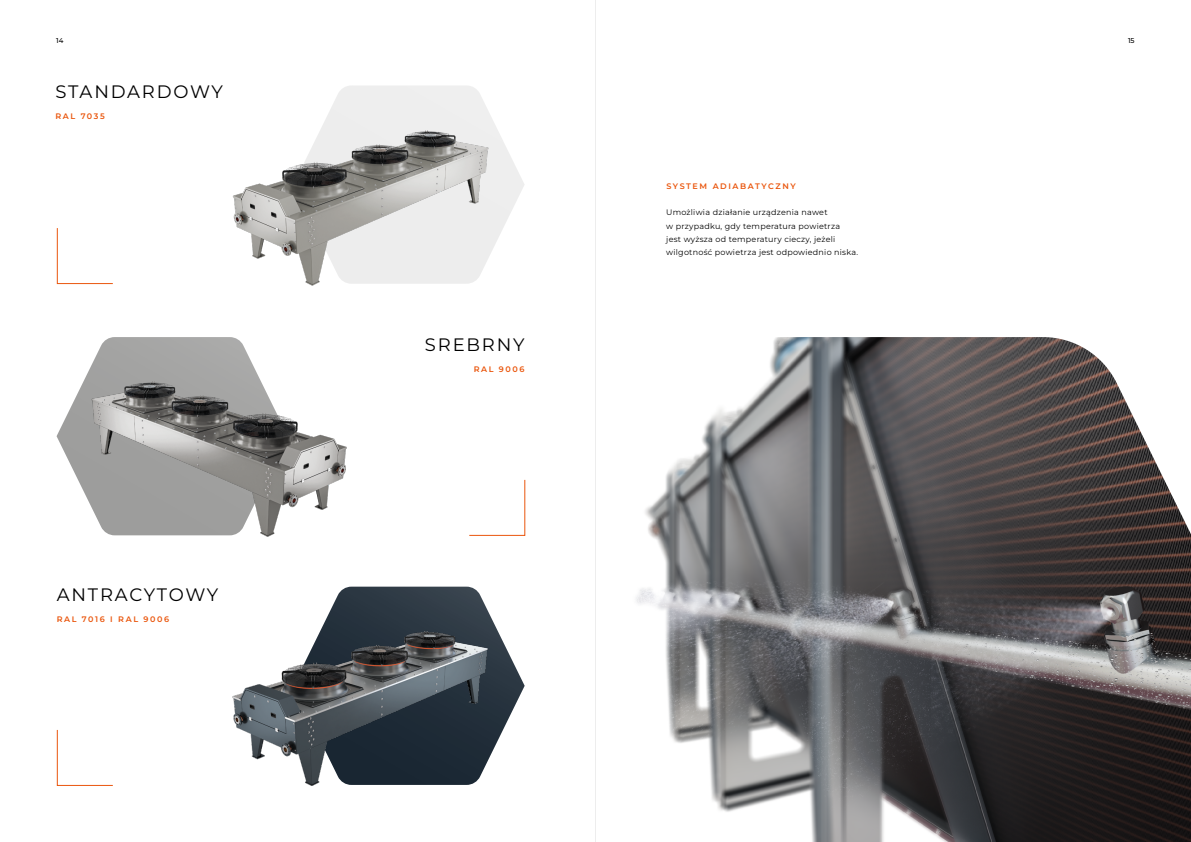
<style>
.page{position:relative;width:1191px;height:842px;background:#fff}
.page>*{position:absolute;margin:0;border:0;box-sizing:border-box;transform-origin:0 0}
.t1{font:18px "Montserrat";letter-spacing:.1em;color:#000}
.t2{font:8px/13px "Montserrat";letter-spacing:.03em;color:#000}
.t3{font:600 8px "Montserrat";letter-spacing:.2em;color:#ea560d}
.t4{font:500 7px "Montserrat";color:#000}
</style>
<div class="page">
<svg style="left:324px;top:587px;width:200px;height:161px;fill:#323d48"></svg>
<svg style="left:57px;top:337px;width:201px;height:165px;fill:#a7a7a6"></svg>
<svg style="left:323px;top:86px;width:201px;height:166px;fill:#eee"></svg>
<svg style="left:56px;top:228px;width:57px;height:57px"></svg>
<svg style="left:56px;top:729px;width:57px;height:57px"></svg>
<svg style="left:469px;top:479px;width:57px;height:57px"></svg>
<img style="left:636px;top:337px;width:555px;height:505px">
<img style="left:232px;top:622px;width:262px;height:164px">
<img style="left:89px;top:375px;width:258px;height:162px">
<img style="left:232px;top:124px;width:259px;height:162px">
<hr style="left:595px;top:0;width:1px;height:842px;background:#ededed">
<p class="t4" style="left:56px;top:35px;width:9px">14</p>
<p class="t4" style="left:1128px;top:35px;width:8px">15</p>
<h1 class="t1" style="left:55px;top:80px;width:169px">STANDARDOWY</h1>
<p class="t3" style="left:55px;top:111px;width:51px">RAL 7035</p>
<h1 class="t1" style="left:57px;top:582px;width:163px">ANTRACYTOWY</h1>
<p class="t3" style="left:57px;top:613px;width:114px">RAL 7016 I RAL 9006</p>
<h1 class="t1" style="left:425px;top:332px;width:101px">SREBRNY</h1>
<p class="t3" style="left:474px;top:363px;width:52px">RAL 9006</p>
<p class="t3" style="left:666px;top:181px;width:131px">SYSTEM ADIABATYCZNY</p>
<p class="t2" style="left:666px;top:206px;width:193px">Umożliwia działanie urządzenia nawet<br>w przypadku, gdy temperatura powietrza<br>jest wyższa od temperatury cieczy, jeżeli wilgotność powietrza jest odpowiednio niska.</p>
</div>
